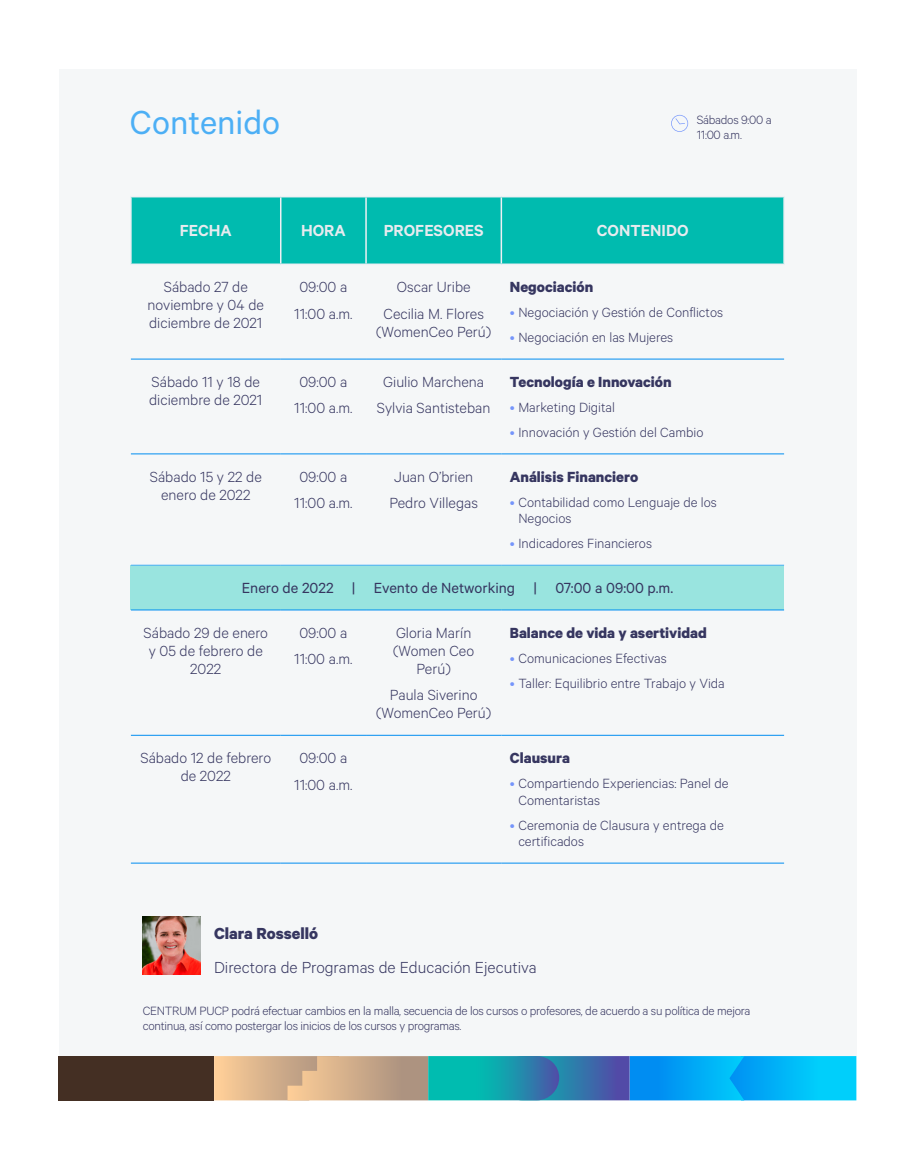
<style>
.page{position:relative;width:915px;height:1170px;background:#fff}
.page>*{position:absolute;margin:0;border:0;box-sizing:border-box;transform-origin:0 0}
.t1{font:37.5px "Calibre";color:#4caff5}
.t2{font:300 18px "Calibre";color:#363660}
.t3{font:600 18px "Calibre";color:#e8ebef}
.t4{font:700 18px "Calibre";color:#363660}
.t5{font:300 16.5px/18px "Calibre";color:#363660;text-align:center}
.t6{font:700 16.5px "Calibre";color:#363660}
.t7{font:16.5px "Calibre";color:#363660}
.t8{font:300 15px/16.5px "Calibre";color:#363660}
.t9{font:300 13.5px/15px "Calibre";letter-spacing:-.02em;color:#363660}
.s1{color:#7595fb}
</style>
<div class="page">
<div style="left:59px;top:70px;width:797px;height:985px;background:#f5f7f8"></div>
<div style="left:59px;top:1055px;width:155px;height:45px;background:#442f23"></div>
<svg style="left:214px;top:1056px;width:642px;height:44px;background:#51a4bb"></svg>
<img style="left:143px;top:916px;width:57px;height:57px">
<div style="left:132px;top:197px;width:651px;height:66px;background:#00bbaf"></div>
<div style="left:131px;top:565px;width:652px;height:45px;background:#99e4df"></div>
<hr style="left:130px;top:197px;width:2px;height:66px;background:#eef0f4">
<hr style="left:280px;top:197px;width:1px;height:66px;background:#eef0f4">
<hr style="left:130px;top:263px;width:150px;height:2px;background:#eef0f4">
<hr style="left:280px;top:263px;width:86px;height:2px;background:#eef0f4">
<hr style="left:366px;top:263px;width:135px;height:2px;background:#eef0f4">
<hr style="left:501px;top:263px;width:283px;height:2px;background:#eef0f4">
<hr style="left:131px;top:358px;width:149px;height:1px;background:#008df1">
<hr style="left:280px;top:358px;width:86px;height:1px;background:#008df1">
<hr style="left:366px;top:358px;width:135px;height:1px;background:#008df1">
<hr style="left:501px;top:358px;width:282px;height:1px;background:#008df1">
<hr style="left:131px;top:734px;width:149px;height:1px;background:#008df1">
<hr style="left:280px;top:734px;width:86px;height:1px;background:#008df1">
<hr style="left:366px;top:734px;width:135px;height:1px;background:#008df1">
<hr style="left:501px;top:734px;width:282px;height:1px;background:#008df1">
<hr style="left:131px;top:862px;width:149px;height:1px;background:#008df1">
<hr style="left:280px;top:862px;width:86px;height:1px;background:#008df1">
<hr style="left:366px;top:862px;width:135px;height:1px;background:#008df1">
<hr style="left:501px;top:862px;width:282px;height:1px;background:#008df1">
<hr style="left:130px;top:196px;width:150px;height:1px;background:#eef0f4">
<hr style="left:280px;top:196px;width:86px;height:1px;background:#eef0f4">
<hr style="left:366px;top:196px;width:135px;height:1px;background:#eef0f4">
<hr style="left:365px;top:197px;width:1px;height:66px;background:#eef0f4">
<hr style="left:501px;top:196px;width:283px;height:1px;background:#eef0f4">
<hr style="left:500px;top:197px;width:2px;height:66px;background:#eef0f4">
<hr style="left:783px;top:197px;width:1px;height:66px;background:#eef0f4">
<hr style="left:131px;top:453px;width:149px;height:1px;background:#008df1">
<hr style="left:280px;top:453px;width:86px;height:1px;background:#008df1">
<hr style="left:366px;top:453px;width:135px;height:1px;background:#008df1">
<hr style="left:501px;top:453px;width:282px;height:1px;background:#008df1">
<hr style="left:131px;top:609px;width:149px;height:1px;background:#008df1">
<hr style="left:280px;top:609px;width:86px;height:1px;background:#008df1">
<hr style="left:366px;top:609px;width:135px;height:1px;background:#008df1">
<hr style="left:501px;top:609px;width:282px;height:1px;background:#008df1">
<hr style="left:131px;top:564px;width:149px;height:1px;background:#4caff5">
<hr style="left:280px;top:564px;width:86px;height:1px;background:#4caff5">
<hr style="left:366px;top:564px;width:135px;height:1px;background:#4caff5">
<hr style="left:501px;top:564px;width:282px;height:1px;background:#4caff5">
<svg style="left:671px;top:115px;width:17px;height:17px"></svg>
<h1 class="t1" style="left:130px;top:101px;width:152px">Contenido</h1>
<p class="t9" style="left:696px;top:111px;width:77px">Sábados 9:00 a<br>11:00 a.m.</p>
<p class="t3" style="left:180px;top:220px;width:54px">FECHA</p>
<p class="t3" style="left:301px;top:220px;width:46px">HORA</p>
<p class="t3" style="left:383px;top:220px;width:101px">PROFESORES</p>
<p class="t3" style="left:596px;top:220px;width:93px">CONTENIDO</p>
<p class="t5" style="left:147px;top:277px;width:118px">Sábado 27 de noviembre y 04 de diciembre de 2021</p>
<p class="t5" style="left:294px;top:273px;width:60px;line-height:26.5px">09:00 a<br>11:00 a.m.</p>
<p class="t5" style="left:383px;top:273px;width:102px;line-height:26.5px">Oscar Uribe<br>Cecilia M. Flores</p>
<p class="t5" style="left:376px;top:321px;width:116px">(WomenCeo Perú)</p>
<p class="t6" style="left:509px;top:277px;width:85px">Negociación</p>
<p class="t8" style="left:509px;top:303px;width:215px"><span class="s1">•</span> Negociación y Gestión de Conflictos</p>
<p class="t8" style="left:509px;top:328px;width:165px"><span class="s1">•</span> Negociación en las Mujeres</p>
<p class="t5" style="left:149px;top:372px;width:115px;text-align:left">Sábado 11 y 18 de diciembre de 2021</p>
<p class="t5" style="left:294px;top:367px;width:60px;line-height:26.5px">09:00 a<br>11:00 a.m.</p>
<p class="t5" style="left:377px;top:367px;width:115px;line-height:26.5px">Giulio Marchena<br>Sylvia Santisteban</p>
<p class="t6" style="left:509px;top:371px;width:163px">Tecnología e Innovación</p>
<p class="t8" style="left:509px;top:398px;width:107px"><span class="s1">•</span> Marketing Digital</p>
<p class="t8" style="left:509px;top:423px;width:195px"><span class="s1">•</span> Innovación y Gestión del Cambio</p>
<p class="t5" style="left:150px;top:466px;width:113px">Sábado 15 y 22 de enero de 2022</p>
<p class="t5" style="left:294px;top:462px;width:60px;line-height:26.5px">09:00 a<br>11:00 a.m.</p>
<p class="t5" style="left:389px;top:462px;width:90px;line-height:26.5px;text-align:left">Juan O’brien<br>Pedro Villegas</p>
<p class="t6" style="left:509px;top:466px;width:130px">Análisis Financiero</p>
<p class="t8" style="left:518px;top:493px;width:200px;text-indent:-9px"><span class="s1">•</span> Contabilidad como Lenguaje de los<br>Negocios</p>
<p class="t8" style="left:509px;top:534px;width:144px"><span class="s1">•</span> Indicadores Financieros</p>
<p class="t7" style="left:242px;top:578px;width:432px">Enero de 2022 | Evento de Networking | 07:00 a 09:00 p.m.</p>
<p class="t5" style="left:143px;top:622px;width:126px">Sábado 29 de enero y 05 de febrero de<br>2022</p>
<p class="t5" style="left:294px;top:618px;width:60px;line-height:26.5px">09:00 a<br>11:00 a.m.</p>
<p class="t5" style="left:393px;top:622px;width:82px">Gloria Marín (Women Ceo<br>Perú)</p>
<p class="t5" style="left:376px;top:685px;width:116px">Paula Siverino (WomenCeo Perú)</p>
<p class="t6" style="left:509px;top:622px;width:198px">Balance de vida y asertividad</p>
<p class="t8" style="left:509px;top:649px;width:158px"><span class="s1">•</span> Comunicaciones Efectivas</p>
<p class="t8" style="left:509px;top:674px;width:216px"><span class="s1">•</span> Taller: Equilibrio entre Trabajo y Vida</p>
<p class="t5" style="left:140px;top:748px;width:132px">Sábado 12 de febrero de 2022</p>
<p class="t5" style="left:294px;top:743px;width:60px;line-height:26.5px">09:00 a<br>11:00 a.m.</p>
<p class="t6" style="left:509px;top:747px;width:61px">Clausura</p>
<p class="t8" style="left:518px;top:774px;width:212px;text-indent:-9px"><span class="s1">•</span> Compartiendo Experiencias: Panel de<br>Comentaristas</p>
<p class="t8" style="left:518px;top:816px;width:207px;text-indent:-9px"><span class="s1">•</span> Ceremonia de Clausura y entrega de certificados</p>
<p class="t4" style="left:214px;top:922px;width:106px">Clara Rosselló</p>
<p class="t2" style="left:214px;top:956px;width:324px">Directora de Programas de Educación Ejecutiva</p>
<p class="t9" style="left:143px;top:1002px;width:609px">CENTRUM PUCP podrá efectuar cambios en la malla, secuencia de los cursos o profesores, de acuerdo a su política de mejora continua, así como postergar los inicios de los cursos y programas.</p>
</div>
